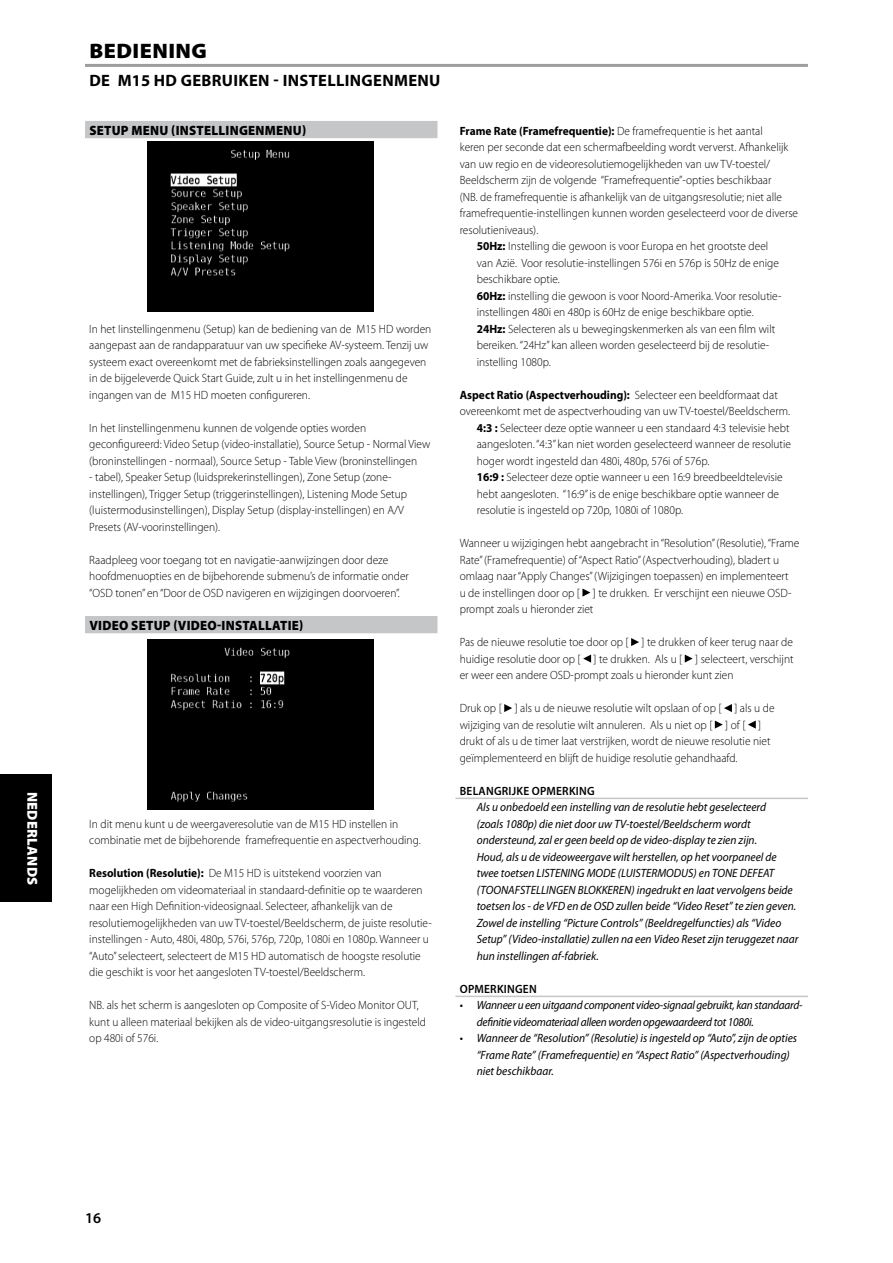
<style>
.page{position:relative;width:893px;height:1263px;background:#fff}
.page>*{position:absolute;margin:0;border:0;box-sizing:border-box;transform-origin:0 0}
.t1{font:900 21px "Myriad Pro";letter-spacing:.02em;color:#000;scale:1.05 1}
.t2{font:700 16.5px "Myriad Pro";letter-spacing:.02em;color:#000}
.t3{font:600 15px "Myriad Pro";color:#000}
.t4{font:900 14.4px "Myriad Pro";letter-spacing:.02em;color:#fff}
.t5{font:900 13.5px "Myriad Pro";letter-spacing:.02em;color:#000;scale:.95 1}
.t6{font:300 12px/16.5px "Myriad Pro";color:#000;scale:.95 1}
.t7{font:italic 12px/16.5px "Myriad Pro";color:#000;scale:.95 1}
.t8{font:italic 12px/16.5px "Myriad Pro";letter-spacing:-.02em;color:#000;scale:.94 1}
.t9{font:700 12px "Myriad Pro";color:#000;scale:.95 1}
.t10{font:600 12px "Myriad Pro";letter-spacing:.02em;color:#000;scale:.95 1}
.s1{font-weight:700}
.s2{font-weight:300}
</style>
<div class="page">
<div style="left:85px;top:121px;width:352px;height:17px;background:#c5c6c8"></div>
<div style="left:85px;top:616px;width:352px;height:17px;background:#c5c6c8"></div>
<hr style="left:455px;top:798px;width:353px;height:1px;background:#c5c6c8">
<hr style="left:455px;top:996px;width:353px;height:1px;background:#c5c6c8">
<svg style="left:582px;top:588px;width:8px;height:9px"></svg>
<svg style="left:631px;top:638px;width:8px;height:8px"></svg>
<svg style="left:583px;top:654px;width:8px;height:9px"></svg>
<svg style="left:685px;top:654px;width:8px;height:9px"></svg>
<svg style="left:504px;top:704px;width:8px;height:8px"></svg>
<svg style="left:724px;top:704px;width:8px;height:8px"></svg>
<svg style="left:715px;top:720px;width:8px;height:9px"></svg>
<svg style="left:748px;top:720px;width:8px;height:9px"></svg>
<hr style="left:85px;top:64px;width:723px;height:3px;background:#9c9d9f">
<img style="left:148px;top:142px;width:225px;height:170px">
<div style="left:148px;top:639px;width:225px;height:170px;background:#000"></div>
<div style="left:0;top:774px;width:51px;height:128px;background:#000"></div>
<p class="t4" style="left:42px;top:791px;width:95px;rotate:90deg">NEDERLANDS</p>
<h1 class="t1" style="left:90px;top:37px;width:113px">BEDIENING</h1>
<h2 class="t2" style="left:89px;top:70px;width:352px">DE M15 HD GEBRUIKEN - INSTELLINGENMENU</h2>
<p class="t5" style="left:89px;top:121px;width:230px">SETUP MENU (INSTELLINGENMENU)</p>
<p class="t6" style="left:89px;top:320px;width:361px">In het Iinstellingenmenu (Setup) kan de bediening van de M15 HD worden aangepast aan de randapparatuur van uw specifieke AV-systeem. Tenzij uw systeem exact overeenkomt met de fabrieksinstellingen zoals aangegeven in de bijgeleverde Quick Start Guide, zult u in het instellingenmenu de ingangen van de M15 HD moeten configureren.</p>
<p class="t6" style="left:89px;top:419px;width:361px">In het Iinstellingenmenu kunnen de volgende opties worden geconfigureerd: Video Setup (video-installatie), Source Setup - Normal View (broninstellingen - normaal), Source Setup - Table View (broninstellingen</p>
<p class="t6" style="left:89px;top:469px;width:336px">- tabel), Speaker Setup (luidsprekerinstellingen), Zone Setup (zone&shy;instellingen), Trigger Setup (triggerinstellingen), Listening Mode Setup (luistermodusinstellingen), Display Setup (display-instellingen) en A/V Presets (AV-voorinstellingen).</p>
<p class="t6" style="left:89px;top:551px;width:338px">Raadpleeg voor toegang tot en navigatie-aanwijzingen door deze hoofdmenuopties en de bijbehorende submenu’s de informatie onder “OSD tonen” en “Door de OSD navigeren en wijzigingen doorvoeren”.</p>
<p class="t5" style="left:89px;top:616px;width:227px">VIDEO SETUP (VIDEO-INSTALLATIE)</p>
<p class="t6" style="left:89px;top:815px;width:350px">In dit menu kunt u de weergaveresolutie van de M15 HD instellen in combinatie met de bijbehorende framefrequentie en aspectverhouding.</p>
<p class="t6" style="left:89px;top:865px;width:362px"><span class="s1">Resolution (Resolutie):</span> De M15 HD is uitstekend voorzien van mogelijkheden om videomateriaal in standaard-definitie op te waarderen naar een High Definition-videosignaal. Selecteer, afhankelijk van de resolutiemogelijkheden van uw TV-toestel/Beeldscherm, de juiste resolutie&shy;instellingen - Auto, 480i, 480p, 576i, 576p, 720p, 1080i en 1080p. Wanneer u “Auto” selecteert, selecteert de M15 HD automatisch de hoogste resolutie die geschikt is voor het aangesloten TV-toestel/Beeldscherm.</p>
<p class="t6" style="left:89px;top:997px;width:356px">NB. als het scherm is aangesloten op Composite of S-Video Monitor OUT, kunt u alleen materiaal bekijken als de video-uitgangsresolutie is ingesteld op 480i of 576i.</p>
<p class="t6" style="left:460px;top:122px;width:321px"><span class="s1">Frame Rate (Framefrequentie):</span> De framefrequentie is het aantal</p>
<p class="t6" style="left:460px;top:139px;width:347px">keren per seconde dat een schermafbeelding wordt ververst. Afhankelijk</p>
<p class="t6" style="left:460px;top:155px;width:328px">van uw regio en de videoresolutiemogelijkheden van uw TV-toestel/</p>
<p class="t6" style="left:460px;top:172px;width:330px">Beeldscherm zijn de volgende “Framefrequentie”-opties beschikbaar</p>
<p class="t6" style="left:460px;top:188px;width:341px">(NB. de framefrequentie is afhankelijk van de uitgangsresolutie; niet alle</p>
<p class="t6" style="left:460px;top:205px;width:358px">framefrequentie-instellingen kunnen worden geselecteerd voor de diverse</p>
<p class="t6" style="left:460px;top:221px;width:84px">resolutieniveaus).</p>
<p class="t6" style="left:477px;top:238px;width:308px"><span class="s1">50Hz:</span> Instelling die gewoon is voor Europa en het grootste deel</p>
<p class="t6" style="left:477px;top:254px;width:320px">van Azië. Voor resolutie-instellingen 576i en 576p is 50Hz de enige</p>
<p class="t6" style="left:477px;top:271px;width:89px">beschikbare optie.</p>
<p class="t6" style="left:477px;top:287px;width:322px"><span class="s1">60Hz:</span> instelling die gewoon is voor Noord-Amerika. Voor resolutie-</p>
<p class="t6" style="left:477px;top:304px;width:293px">instellingen 480i en 480p is 60Hz de enige beschikbare optie.</p>
<p class="t6" style="left:477px;top:320px;width:316px"><span class="s1">24Hz:</span> Selecteren als u bewegingskenmerken als van een film wilt</p>
<p class="t6" style="left:477px;top:337px;width:310px">bereiken. “24Hz” kan alleen worden geselecteerd bij de resolutie-</p>
<p class="t6" style="left:477px;top:353px;width:79px">instelling 1080p.</p>
<p class="t9" style="left:460px;top:387px;width:336px">Aspect Ratio (Aspectverhouding): <span class="s2">Selecteer een beeldformaat dat</span></p>
<p class="t6" style="left:460px;top:403px;width:349px">overeenkomt met de aspectverhouding van uw TV-toestel/Beeldscherm.</p>
<p class="t6" style="left:477px;top:419px;width:331px"><span class="s1">4:3 :</span> Selecteer deze optie wanneer u een standaard 4:3 televisie hebt</p>
<p class="t6" style="left:477px;top:436px;width:332px">aangesloten. “4:3” kan niet worden geselecteerd wanneer de resolutie</p>
<p class="t6" style="left:477px;top:452px;width:246px">hoger wordt ingesteld dan 480i, 480p, 576i of 576p.</p>
<p class="t6" style="left:477px;top:469px;width:324px"><span class="s1">16:9 :</span> Selecteer deze optie wanneer u een 16:9 breedbeeldtelevisie</p>
<p class="t6" style="left:477px;top:485px;width:320px">hebt aangesloten. “16:9” is de enige beschikbare optie wanneer de</p>
<p class="t6" style="left:477px;top:502px;width:219px">resolutie is ingesteld op 720p, 1080i of 1080p.</p>
<p class="t6" style="left:460px;top:535px;width:359px">Wanneer u wijzigingen hebt aangebracht in “Resolution” (Resolutie), “Frame Rate” (Framefrequentie) of “Aspect Ratio” (Aspectverhouding), bladert u omlaag naar “Apply Changes” (Wijzigingen toepassen) en implementeert<br>u de instellingen door op [ ] te drukken. Er verschijnt een nieuwe OSD&shy;prompt zoals u hieronder ziet</p>
<p class="t6" style="left:460px;top:634px;width:353px;text-align:justify">Pas de nieuwe resolutie toe door op [ ] te drukken of keer terug naar de huidige resolutie door op [ ] te drukken. Als u [ ] selecteert, verschijnt er weer een andere OSD-prompt zoals u hieronder kunt zien</p>
<p class="t6" style="left:460px;top:700px;width:333px">Druk op [ ] als u de nieuwe resolutie wilt opslaan of op [ ] als u de wijziging van de resolutie wilt annuleren. Als u niet op [ ] of [ ] drukt of als u de timer laat verstrijken, wordt de nieuwe resolutie niet geïmplementeerd en blijft de huidige resolutie gehandhaafd.</p>
<p class="t10" style="left:460px;top:783px;width:143px">BELANGRIJKE OPMERKING</p>
<p class="t7" style="left:477px;top:799px;width:340px">Als u onbedoeld een instelling van de resolutie hebt geselecteerd<br>(zoals 1080p) die niet door uw TV-toestel/Beeldscherm wordt ondersteund, zal er geen beeld op de video-display te zien zijn.<br>Houd, als u de videoweergave wilt herstellen, op het voorpaneel de twee toetsen LISTENING MODE (LUISTERMODUS) en TONE DEFEAT (TOONAFSTELLINGEN BLOKKEREN) ingedrukt en laat vervolgens beide toetsen los - de VFD en de OSD zullen beide “Video Reset” te zien geven.<br>Zowel de instelling “Picture Controls” (Beeldregelfuncties) als “Video Setup” (Video-installatie) zullen na een Video Reset zijn teruggezet naar hun instellingen af-fabriek.</p>
<p class="t10" style="left:460px;top:981px;width:82px">OPMERKINGEN</p>
<p class="t8" style="left:477px;top:997px;width:348px;text-indent:-17px">• Wanneer u een uitgaand component video-signaal gebruikt, kan standaard&shy;definitie videomateriaal alleen worden opgewaardeerd tot 1080i.</p>
<p class="t7" style="left:477px;top:1030px;width:339px;text-indent:-17px">• Wanneer de “Resolution” (Resolutie) is ingesteld op “Auto”, zijn de opties “Frame Rate” (Framefrequentie) en “Aspect Ratio” (Aspectverhouding) niet beschikbaar.</p>
<p class="t3" style="left:85px;top:1208px;width:18px">16</p>
</div>
